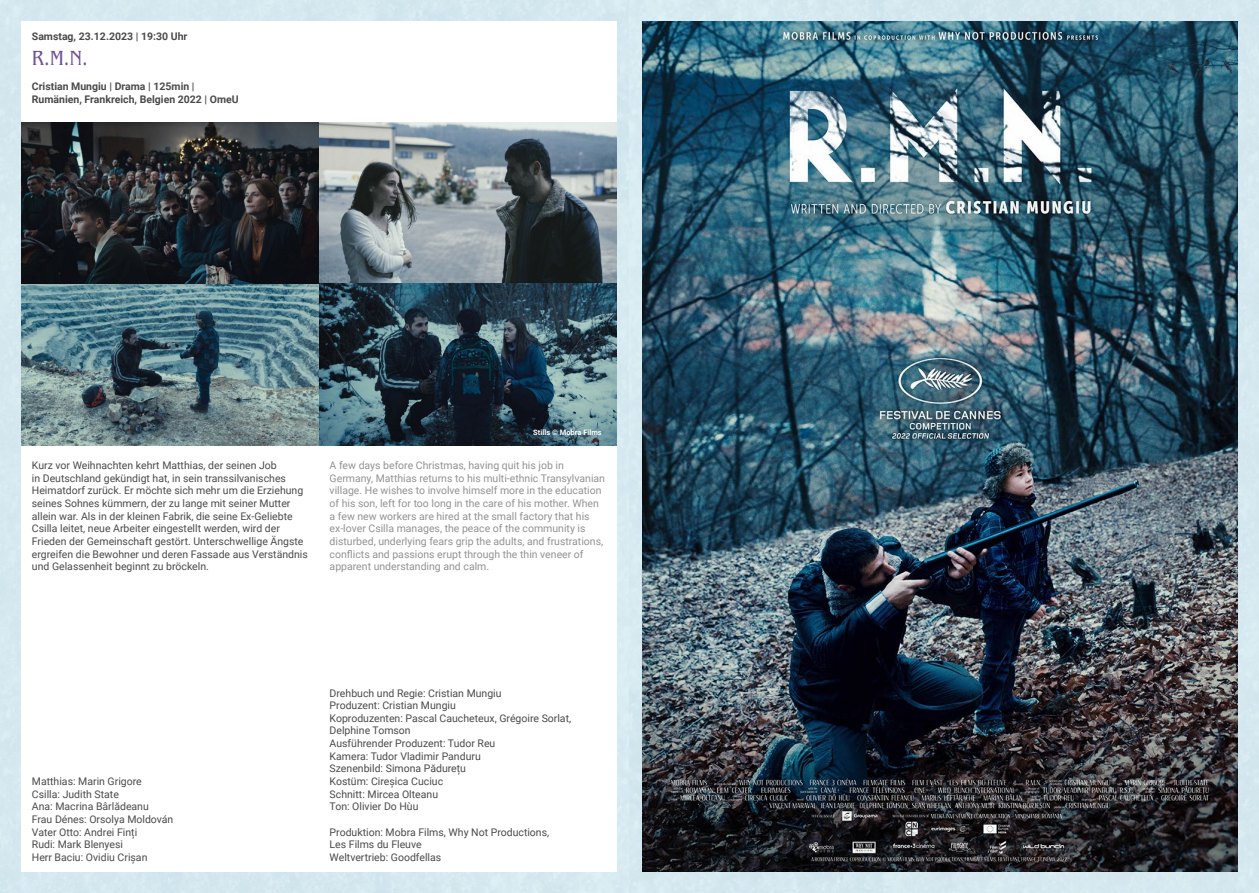
<style>
.page{position:relative;width:1259px;height:893px;background:#d6e9f0}
.page>*{position:absolute;margin:0;border:0;box-sizing:border-box;transform-origin:0 0}
.t1{font:21px "Benjamin Cd";color:#714f99}
.t2{font:10.5px/12.6px "Roboto";color:#4b4a4a}
.t3{font:10.5px/12.6px "Roboto";color:#929292}
.t4{font:700 10.5px/12.6px "Roboto";color:#4b4a4a}
.t5{font:700 7.5px "Roboto";color:#fff}
</style>
<div class="page">
<div style="left:21px;top:21px;width:596px;height:851px;background:#fff"></div>
<img style="left:642px;top:21px;width:595px;height:851px">
<img style="left:21px;top:122px;width:596px;height:323px">
<p class="t4" style="left:32px;top:29px;width:157px">Samstag, 23.12.2023 | 19:30 Uhr</p>
<p class="t1" style="left:32px;top:47px;width:58px">R.M.N.</p>
<p class="t4" style="left:32px;top:80px;width:208px">Cristian Mungiu | Drama | 125min |<br>Rumänien, Frankreich, Belgien 2022 | OmeU</p>
<p class="t2" style="left:32px;top:459px;width:277px">Kurz vor Weihnachten kehrt Matthias, der seinen Job<br>in Deutschland gekündigt hat, in sein transsilvanisches Heimatdorf zurück. Er möchte sich mehr um die Erziehung seines Sohnes kümmern, der zu lange mit seiner Mutter allein war. Als in der kleinen Fabrik, die seine Ex-Geliebte Csilla leitet, neue Arbeiter eingestellt werden, wird der Frieden der Gemeinschaft gestört. Unterschwellige Ängste ergreifen die Bewohner und deren Fassade aus Verständnis und Gelassenheit beginnt zu bröckeln.</p>
<p class="t5" style="left:533px;top:427px;width:70px">Stills © Mobra Films</p>
<p class="t3" style="left:330px;top:459px;width:277px">A few days before Christmas, having quit his job in Germany, Matthias returns to his multi-ethnic Transylvanian village. He wishes to involve himself more in the education of his son, left for too long in the care of his mother. When a few new workers are hired at the small factory that his ex-lover Csilla manages, the peace of the community is disturbed, underlying fears grip the adults, and frustrations, conflicts and passions erupt through the thin veneer of apparent understanding and calm.</p>
<p class="t2" style="left:32px;top:775px;width:111px">Matthias: Marin Grigore</p>
<p class="t2" style="left:32px;top:787px;width:89px">Csilla: Judith State</p>
<p class="t2" style="left:32px;top:800px;width:118px">Ana: Macrina Bârlădeanu</p>
<p class="t2" style="left:32px;top:812px;width:143px">Frau Dénes: Orsolya Moldován</p>
<p class="t2" style="left:32px;top:825px;width:107px">Vater Otto: Andrei Finți</p>
<p class="t2" style="left:32px;top:838px;width:93px">Rudi: Mark Blenyesi</p>
<p class="t2" style="left:32px;top:850px;width:117px">Herr Baciu: Ovidiu Crișan</p>
<p class="t2" style="left:330px;top:686px;width:173px">Drehbuch und Regie: Cristian Mungiu</p>
<p class="t2" style="left:330px;top:699px;width:128px">Produzent: Cristian Mungiu</p>
<p class="t2" style="left:330px;top:711px;width:243px">Koproduzenten: Pascal Caucheteux, Grégoire Sorlat,<br>Delphine Tomson</p>
<p class="t2" style="left:330px;top:737px;width:167px">Ausführender Produzent: Tudor Reu</p>
<p class="t2" style="left:330px;top:749px;width:153px">Kamera: Tudor Vladimir Panduru</p>
<p class="t2" style="left:330px;top:762px;width:138px">Szenenbild: Simona Pădurețu</p>
<p class="t2" style="left:330px;top:775px;width:115px">Kostüm: Cireșica Cuciuc</p>
<p class="t2" style="left:330px;top:787px;width:110px">Schnitt: Mircea Olteanu</p>
<p class="t2" style="left:330px;top:800px;width:90px">Ton: Olivier Do Hùu</p>
<p class="t2" style="left:330px;top:825px;width:221px">Produktion: Mobra Films, Why Not Productions,<br>Les Films du Fleuve</p>
<p class="t2" style="left:330px;top:850px;width:113px">Weltvertrieb: Goodfellas</p>
</div>
